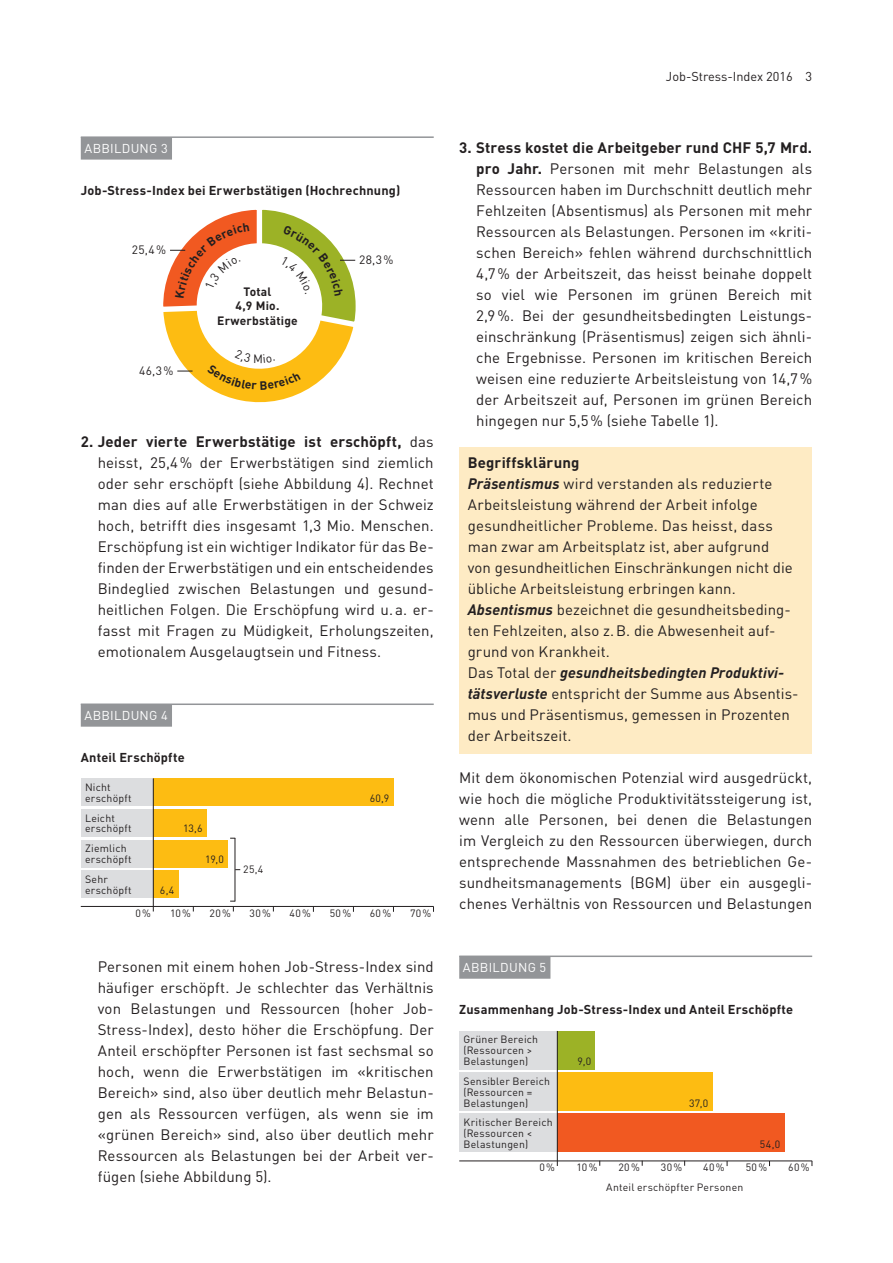
<style>
.page{position:relative;width:893px;height:1263px;background:#fff}
.page>*{position:absolute;margin:0;border:0;box-sizing:border-box;transform-origin:0 0}
.t1{font:15px/21px "DINOT";letter-spacing:.005em;color:#231f20;text-align:justify}
.t2{font:700 12.75px "DINOT";letter-spacing:.015em;color:#231f20}
.t3{font:12.75px "DINOT";letter-spacing:.02em;color:#fff}
.t4{font:12.75px "DINOT";color:#231f20}
.t5{font:700 12px/14.4px "DINOT";letter-spacing:.02em;color:#231f20;text-align:center}
.t6{font:12px "DINOT";color:#231f20}
.t7{font:10.5px/10.9px "DINOT";letter-spacing:.02em;color:#231f20}
.s1{font-weight:700}
.s2{font-weight:700;font-style:italic}
</style>
<div class="page">
<div style="left:459px;top:447px;width:353px;height:307px;background:#feebc4"></div>
<hr style="left:81px;top:703px;width:353px;height:2px;background:#939598">
<div style="left:81px;top:704px;width:91px;height:23px;background:#939598"></div>
<div style="left:81px;top:778px;width:72px;height:28px;background:#dcdddf"></div>
<div style="left:153px;top:778px;width:241px;height:28px;background:#fdbc12"></div>
<div style="left:81px;top:809px;width:72px;height:28px;background:#dcdddf"></div>
<div style="left:153px;top:809px;width:54px;height:28px;background:#fdbc12"></div>
<div style="left:81px;top:840px;width:72px;height:27px;background:#dcdddf"></div>
<div style="left:153px;top:840px;width:75px;height:27px;background:#fdbc12"></div>
<div style="left:81px;top:870px;width:72px;height:28px;background:#dcdddf"></div>
<div style="left:153px;top:870px;width:26px;height:28px;background:#fdbc12"></div>
<hr style="left:81px;top:906px;width:353px;height:1px;background:#231f20">
<hr style="left:153px;top:778px;width:1px;height:133px;background:#231f20">
<svg style="left:230px;top:901px;width:5px;height:10px"></svg>
<hr style="left:235px;top:838px;width:1px;height:63px;background:#231f20">
<hr style="left:81px;top:136px;width:353px;height:2px;background:#939598">
<div style="left:81px;top:137px;width:91px;height:23px;background:#939598"></div>
<hr style="left:459px;top:955px;width:353px;height:2px;background:#939598">
<div style="left:459px;top:956px;width:91px;height:23px;background:#939598"></div>
<div style="left:459px;top:1031px;width:98px;height:38px;background:#dcdddf"></div>
<div style="left:558px;top:1031px;width:37px;height:38px;background:#9cb226"></div>
<div style="left:459px;top:1072px;width:98px;height:39px;background:#dcdddf"></div>
<div style="left:557px;top:1072px;width:155px;height:39px;background:#fdbc12"></div>
<div style="left:459px;top:1114px;width:98px;height:38px;background:#dcdddf"></div>
<div style="left:557px;top:1114px;width:227px;height:38px;background:#f15921"></div>
<hr style="left:459px;top:1161px;width:353px;height:1px;background:#231f20">
<hr style="left:557px;top:1031px;width:1px;height:135px;background:#231f20">
<svg style="left:163px;top:209px;width:193px;height:194px"></svg>
<p class="t3" style="left:84px;top:140px;width:85px">ABBILDUNG 3</p>
<p class="t2" style="left:81px;top:182px;width:321px">Job-Stress-Index bei Erwerbstätigen (Hochrechnung)</p>
<p class="t6" style="left:132px;top:242px;width:36px">25,4%</p>
<p class="t6" style="left:139px;top:362px;width:36px">46,3%</p>
<p class="t5" style="left:217px;top:284px;width:82px">Total<br>4,9 Mio.<br>Erwerbstätige</p>
<p class="t6" style="left:359px;top:251px;width:36px">28,3%</p>
<p class="t1" style="left:98px;top:430px;width:337px;text-indent:-17px"><span class="s1">2. Jeder vierte Erwerbstätige ist erschöpft,</span> das heisst, 25,4% der Erwerbstätigen sind ziemlich oder sehr erschöpft (siehe Abbildung 4). Rechnet man dies auf alle Erwerbstätigen in der Schweiz hoch, betrifft dies insgesamt 1,3 Mio. Menschen.<br>Erschöpfung ist ein wichtiger Indikator für das Be&shy;finden der Erwerbstätigen und ein entscheidendes Bindeglied zwischen Belastungen und gesund&shy;heitlichen Folgen. Die Erschöpfung wird u.a. er&shy;fasst mit Fragen zu Müdigkeit, Erholungszeiten, emotionalem Ausgelaugtsein und Fitness.</p>
<p class="t3" style="left:84px;top:707px;width:85px">ABBILDUNG 4</p>
<p class="t2" style="left:81px;top:749px;width:105px">Anteil Erschöpfte</p>
<p class="t7" style="left:85px;top:781px;width:48px">Nicht erschöpft</p>
<p class="t7" style="left:370px;top:792px;width:21px">60,9</p>
<p class="t7" style="left:85px;top:812px;width:48px">Leicht erschöpft</p>
<p class="t7" style="left:183px;top:823px;width:21px">13,6</p>
<p class="t7" style="left:85px;top:842px;width:48px">Ziemlich erschöpft</p>
<p class="t7" style="left:205px;top:853px;width:20px">19,0</p>
<p class="t7" style="left:85px;top:873px;width:48px">Sehr erschöpft</p>
<p class="t7" style="left:160px;top:884px;width:16px">6,4</p>
<p class="t7" style="left:135px;top:907px;width:17px">0%</p>
<p class="t7" style="left:170px;top:907px;width:22px">10%</p>
<p class="t7" style="left:210px;top:907px;width:23px">20%</p>
<p class="t7" style="left:250px;top:907px;width:23px">30%</p>
<p class="t7" style="left:290px;top:907px;width:23px">40%</p>
<p class="t7" style="left:330px;top:907px;width:23px">50%</p>
<p class="t7" style="left:370px;top:907px;width:23px">60%</p>
<p class="t7" style="left:410px;top:907px;width:23px">70%</p>
<p class="t7" style="left:243px;top:863px;width:22px">25,4</p>
<p class="t1" style="left:98px;top:955px;width:337px;text-align:left">Personen mit einem hohen Job-Stress-Index sind häufiger erschöpft. Je schlechter das Verhältnis von Belastungen und Ressourcen (hoher Job-Stress-Index), desto höher die Erschöpfung. Der Anteil erschöpfter Personen ist fast sechsmal so hoch, wenn die Erwerbstätigen im «kritischen Bereich» sind, also über deutlich mehr Belastun&shy;gen als Ressourcen verfügen, als wenn sie im «grünen Bereich» sind, also über deutlich mehr Ressourcen als Belastungen bei der Arbeit ver&shy;fügen (siehe Abbildung 5).</p>
<p class="t4" style="left:666px;top:68px;width:148px">Job-Stress-Index 2016 3</p>
<p class="t1" style="left:476px;top:136px;width:337px;text-indent:-17px"><span class="s1">3. Stress kostet die Arbeitgeber rund CHF 5,7 Mrd. pro Jahr.</span> Personen mit mehr Belastungen als Ressourcen haben im Durchschnitt deutlich mehr Fehlzeiten (Absentismus) als Personen mit mehr Ressourcen als Belastungen. Personen im «kriti&shy;schen Bereich» fehlen während durchschnittlich 4,7% der Arbeitszeit, das heisst beinahe doppelt so viel wie Personen im grünen Bereich mit 2,9%. Bei der gesundheitsbedingten Leistungs&shy;einschränkung (Präsentismus) zeigen sich ähnli&shy;che Ergebnisse. Personen im kritischen Bereich weisen eine reduzierte Arbeitsleistung von 14,7% der Arbeitszeit auf, Personen im grünen Bereich hingegen nur 5,5% (siehe Tabelle 1).</p>
<p class="t1" style="left:468px;top:451px;width:332px;text-align:left"><span class="s1">Begriffsklärung<br></span><span class="s2">Präsentismus</span> wird verstanden als reduzierte Arbeitsleistung während der Arbeit infolge gesundheitlicher Probleme. Das heisst, dass man zwar am Arbeitsplatz ist, aber aufgrund<br>von gesundheitlichen Einschränkungen nicht die übliche Arbeitsleistung erbringen kann.<br><span class="s2">Absentismus</span> bezeichnet die gesundheitsbeding&shy;ten Fehlzeiten, also z.B. die Abwesenheit auf&shy;grund von Krankheit.<br>Das Total der <span class="s2">gesundheitsbedingten Produktivi&shy;tätsverluste</span> entspricht der Summe aus Absentis&shy;mus und Präsentismus, gemessen in Prozenten der Arbeitszeit.</p>
<p class="t1" style="left:459px;top:766px;width:354px">Mit dem ökonomischen Potenzial wird ausgedrückt, wie hoch die mögliche Produktivitätssteigerung ist, wenn alle Personen, bei denen die Belastungen im Vergleich zu den Ressourcen überwiegen, durch entsprechende Massnahmen des betrieblichen Ge&shy;sundheitsmanagements (BGM) über ein ausgegli&shy;chenes Verhältnis von Ressourcen und Belastungen</p>
<p class="t3" style="left:463px;top:959px;width:85px">ABBILDUNG 5</p>
<p class="t2" style="left:459px;top:1001px;width:335px">Zusammenhang Job-Stress-Index und Anteil Erschöpfte</p>
<p class="t7" style="left:463px;top:1033px;width:76px">Grüner Bereich (Ressourcen &gt;<br>Belastungen)</p>
<p class="t7" style="left:578px;top:1055px;width:15px">9,0</p>
<p class="t7" style="left:463px;top:1075px;width:88px">Sensibler Bereich (Ressourcen =<br>Belastungen)</p>
<p class="t7" style="left:463px;top:1116px;width:91px">Kritischer Bereich (Ressourcen &lt;<br>Belastungen)</p>
<p class="t7" style="left:689px;top:1097px;width:21px">37,0</p>
<p class="t7" style="left:760px;top:1138px;width:22px">54,0</p>
<p class="t7" style="left:606px;top:1157px;width:139px;line-height:19.6px;text-indent:12px">20%<br>Anteil erschöpfter Personen</p>
<p class="t7" style="left:539px;top:1162px;width:17px">0%</p>
<p class="t7" style="left:576px;top:1162px;width:22px">10%</p>
<p class="t7" style="left:661px;top:1162px;width:23px">30%</p>
<p class="t7" style="left:703px;top:1162px;width:23px">40%</p>
<p class="t7" style="left:746px;top:1162px;width:23px">50%</p>
<p class="t7" style="left:788px;top:1162px;width:23px">60%</p>
</div>
